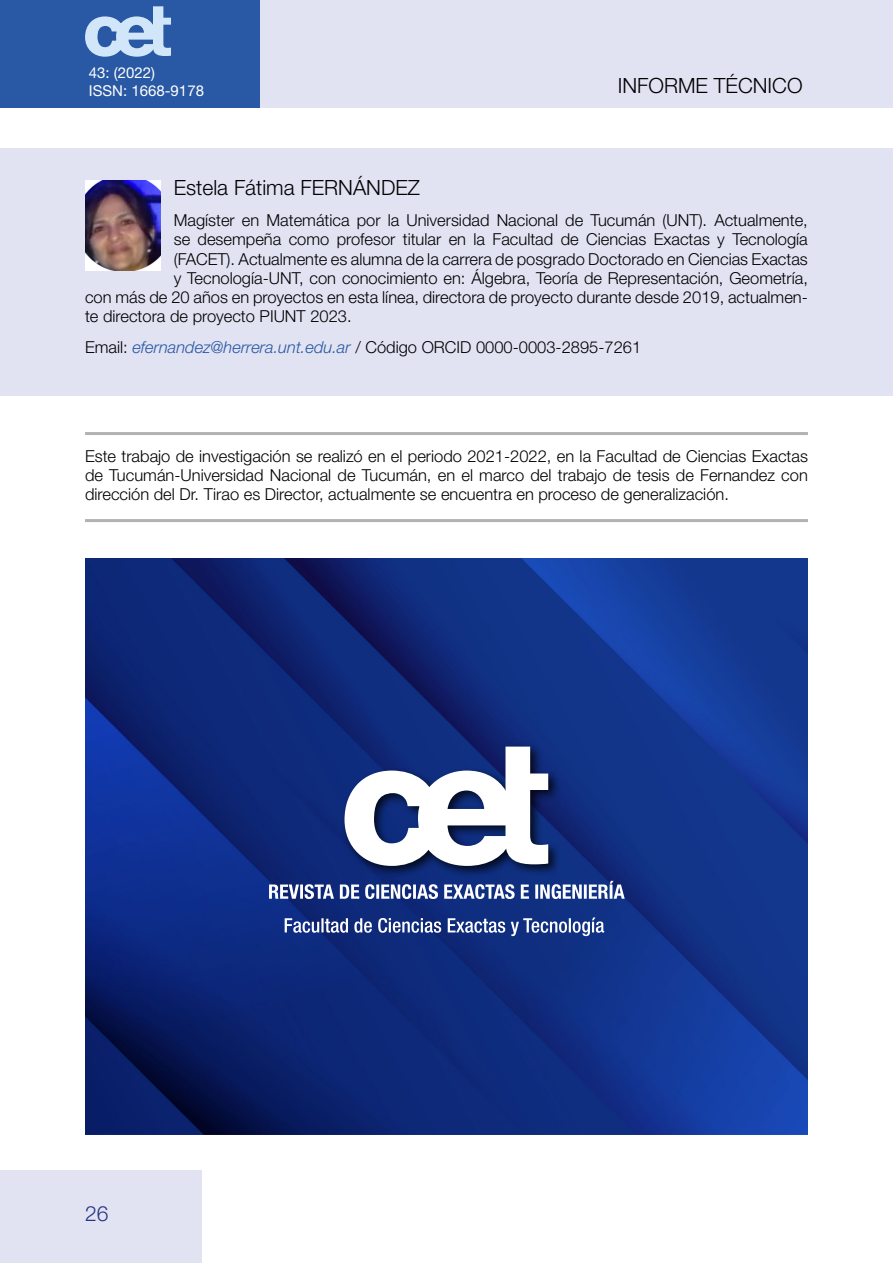
<style>
.page{position:relative;width:893px;height:1263px;background:#fff}
.page>*{position:absolute;margin:0;border:0;box-sizing:border-box;transform-origin:0 0}
.SUBTITULO{font:300 21px "Helvetica Neue LT Std";color:#000}
.t1{font:300 21px "Helvetica Neue LT Std";color:#283583}
.TEXTO{font:300 16.5px/19.2px "Helvetica Neue LT Std";color:#000;text-align:justify}
.t2{font:15px/18px "Helvetica Neue LT Std";color:#fff}
.s1{font-style:italic;color:#2958a4}
</style>
<div class="page">
<div style="left:0;top:0;width:260px;height:108px;background:#2958a4"></div>
<div style="left:260px;top:0;width:633px;height:108px;background:#e1e3f3"></div>
<div style="left:0;top:1170px;width:202px;height:93px;background:#e1e3f3"></div>
<svg style="left:85px;top:6px;width:86px;height:51px"></svg>
<hr style="left:85px;top:432px;width:723px;height:3px;background:#b3b2b2">
<hr style="left:85px;top:519px;width:723px;height:3px;background:#b3b2b2">
<div style="left:0;top:149px;width:893px;height:247px;background:#e1e3f3"></div>
<img style="left:85px;top:180px;width:75px;height:90px">
<img style="left:86px;top:558px;width:721px;height:576px">
<div style="left:341px;top:742px;width:220px;height:136px;background:#000;opacity:.75"></div>
<svg style="left:344px;top:746px;width:204px;height:120px"></svg>
<svg style="left:269px;top:881px;width:356px;height:18px"></svg>
<svg style="left:285px;top:917px;width:319px;height:19px"></svg>
<p class="t2" style="left:89px;top:63px;width:117px">43: (2022)<br>ISSN: 1668-9178</p>
<p class="SUBTITULO" style="left:618px;top:72px;width:186px">INFORME TÉCNICO</p>
<p class="SUBTITULO" style="left:174px;top:175px;width:248px">Estela Fátima FERNÁNDEZ</p>
<p class="TEXTO" style="left:174px;top:210px;width:636px">Magíster en Matemática por la Universidad Nacional de Tucumán (UNT). Actualmente,</p>
<p class="TEXTO" style="left:174px;top:230px;width:636px">se desempeña como profesor titular en la Facultad de Ciencias Exactas y Tecnología</p>
<p class="TEXTO" style="left:174px;top:249px;width:636px">(FACET). Actualmente es alumna de la carrera de posgrado Doctorado en Ciencias Exactas</p>
<p class="TEXTO" style="left:174px;top:268px;width:636px">y Tecnología-UNT, con conocimiento en: Álgebra, Teoría de Representación, Geometría,</p>
<p class="TEXTO" style="left:85px;top:287px;width:724px">con más de 20 años en proyectos en esta línea, directora de proyecto durante desde 2019, actualmen-</p>
<p class="TEXTO" style="left:85px;top:306px;width:268px">te directora de proyecto PIUNT 2023.</p>
<p class="TEXTO" style="left:85px;top:338px;width:558px">Email: <span class="s1">efernandez@herrera.unt.edu.ar</span> / Código ORCID 0000-0003-2895-7261</p>
<p class="TEXTO" style="left:85px;top:446px;width:724px">Este trabajo de investigación se realizó en el periodo 2021-2022, en la Facultad de Ciencias Exactas de Tucumán-Universidad Nacional de Tucumán, en el marco del trabajo de tesis de Fernandez con dirección del Dr. Tirao es Director, actualmente se encuentra en proceso de generalización.</p>
<p class="t1" style="left:85px;top:1201px;width:25px">26</p>
</div>
